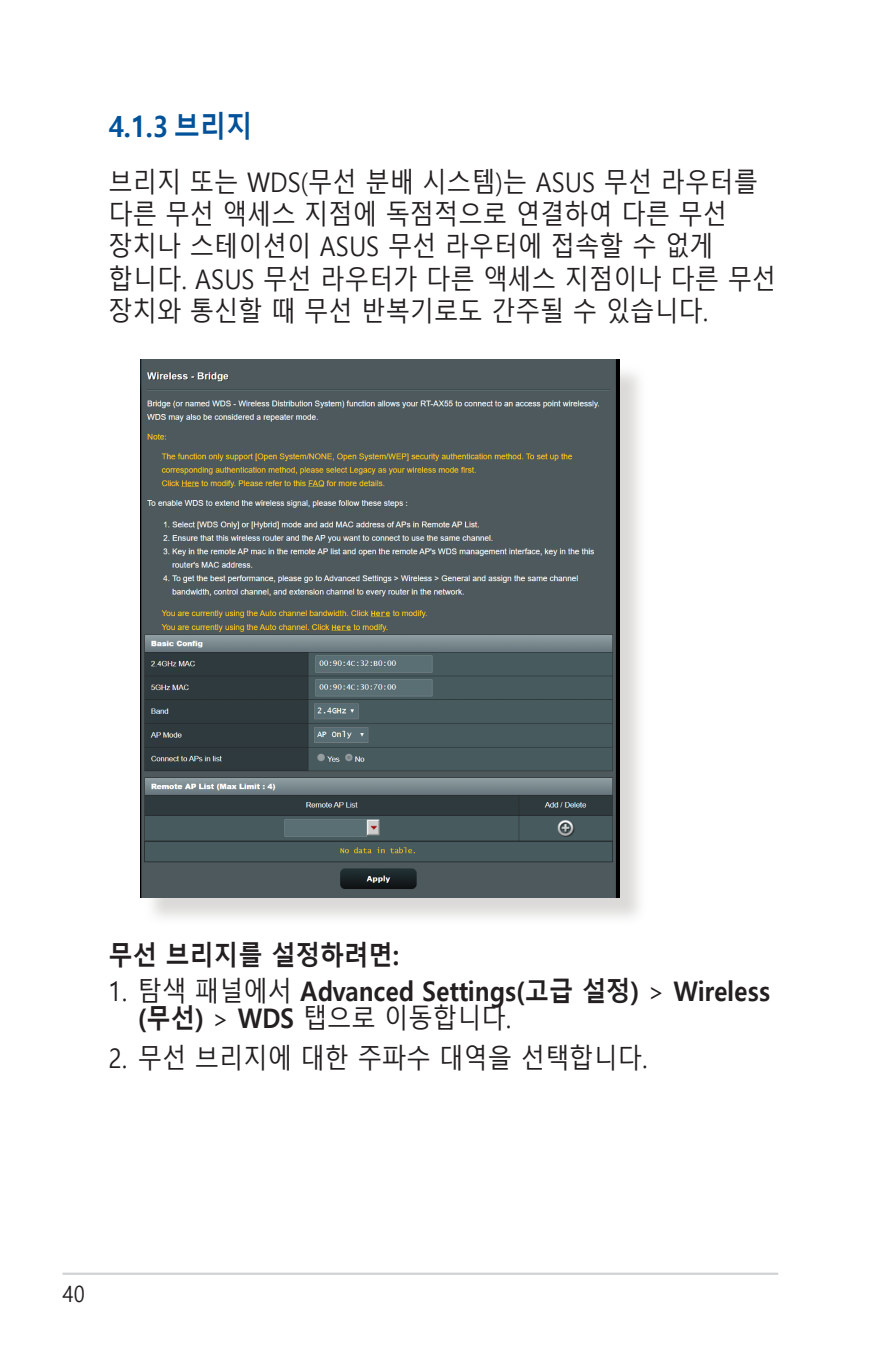
<style>
.page{position:relative;width:893px;height:1346px;background:#fff}
.page>*{position:absolute;margin:0;border:0;box-sizing:border-box;transform-origin:0 0}
.WL_Header_2{font:700 29.25px "Malgun Gothic";color:#01529a;scale:.9 1}
.WL_Body_Text{font:27px/32.4px "Malgun Gothic";color:#231f20;scale:.9 1}
.WL_Body_Text_-_List{font:700 27px/27px "Malgun Gothic";color:#231f20;scale:.9 1}
.WL_Body_Text_-_List-2{font:27px "Malgun Gothic";color:#231f20;scale:.9 1}
.WL_Body_Text-2{font:700 27px "Malgun Gothic";color:#231f20;scale:.9 1}
.t1{font:22.5px "Malgun Gothic";color:#231f20;scale:.9 1}
.s1{font-weight:400}
</style>
<div class="page">
<hr style="left:63px;top:1272px;width:715px;height:3px;background:#d1d2d4">
<div style="left:144px;top:363px;width:503px;height:562px;background:#cfcecb;opacity:.75"></div>
<img style="left:140px;top:360px;width:480px;height:537px">
<p class="WL_Header_2" style="left:108px;top:109px;width:162px">4.1.3 브리지</p>
<p class="WL_Body_Text" style="left:108px;top:166px;width:743px">브리지 또는 WDS(무선 분배 시스템)는 ASUS 무선 라우터를 다른 무선 액세스 지점에 독점적으로 연결하여 다른 무선 장치나 스테이션이 ASUS 무선 라우터에 접속할 수 없게 합니다. ASUS 무선 라우터가 다른 액세스 지점이나 다른 무선 장치와 통신할 때 무선 반복기로도 간주될 수 있습니다.</p>
<p class="WL_Body_Text-2" style="left:108px;top:939px;width:325px">무선 브리지를 설정하려면:</p>
<p class="WL_Body_Text_-_List" style="left:138px;top:978px;width:704px;text-indent:-29px"><span class="s1">1. 탐색 패널에서</span> Advanced Settings(고급 설정) <span class="s1">&gt;</span> Wireless (무선) <span class="s1">&gt;</span> WDS <span class="s1">탭으로 이동합니다.</span></p>
<p class="WL_Body_Text_-_List-2" style="left:108px;top:1043px;width:600px">2. 무선 브리지에 대한 주파수 대역을 선택합니다.</p>
<p class="t1" style="left:63px;top:1281px;width:26px">40</p>
</div>
